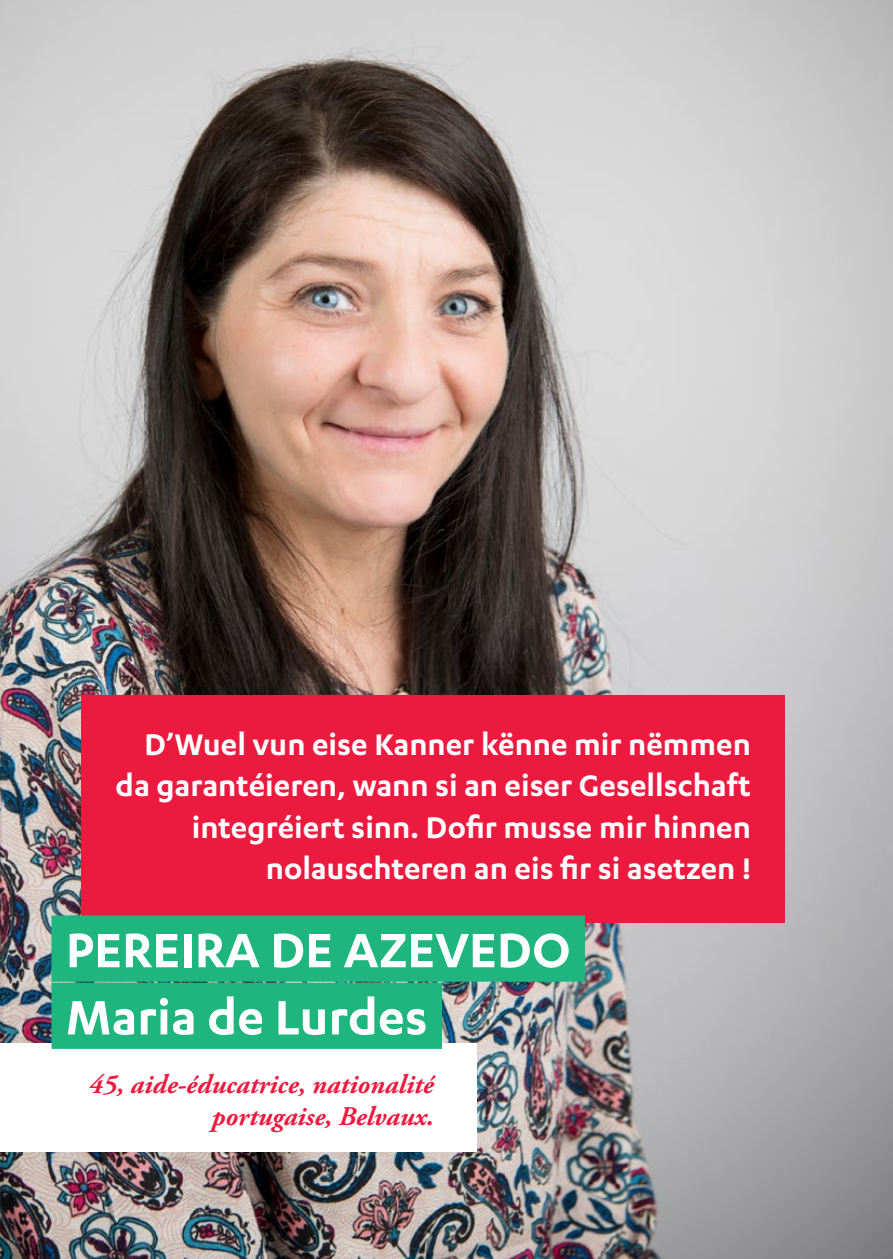
<style>
.page{position:relative;width:893px;height:1259px;background:#fff}
.page>*{position:absolute;margin:0;border:0;box-sizing:border-box;transform-origin:0 0}
.Paragraph_Style_2{font:600 56.1px "Karbon";color:#fff}
.t1{font:600 34.5px/41.4px "Karbon";color:#fff;text-align:right}
.t2{font:italic 700 27px/32.4px "Adobe Garamond Pro";color:#ed1a40;text-align:right}
</style>
<div class="page">
<img style="left:0;top:0;width:893px;height:1259px">
<div style="left:0;top:1043px;width:476px;height:108px;background:#fff"></div>
<div style="left:82px;top:695px;width:703px;height:228px;background:#ed1a40"></div>
<div style="left:51px;top:915px;width:534px;height:66px;background:#1fb57e"></div>
<div style="left:51px;top:982px;width:391px;height:67px;background:#1fb57e"></div>
<p class="t1" style="left:116px;top:722px;width:637px">D’Wuel vun eise Kanner kënne mir nëmmen da garantéieren, wann si an eiser Gesellschaft integréiert sinn. Dofir musse mir hinnen nolauschteren an eis fir si asetzen !</p>
<p class="Paragraph_Style_2" style="left:66px;top:918px;width:506px">PEREIRA DE AZEVEDO</p>
<p class="Paragraph_Style_2" style="left:66px;top:985px;width:363px">Maria de Lurdes</p>
<p class="t2" style="left:89px;top:1068px;width:346px">45, aide-éducatrice, nationalité portugaise, Belvaux.</p>
</div>
